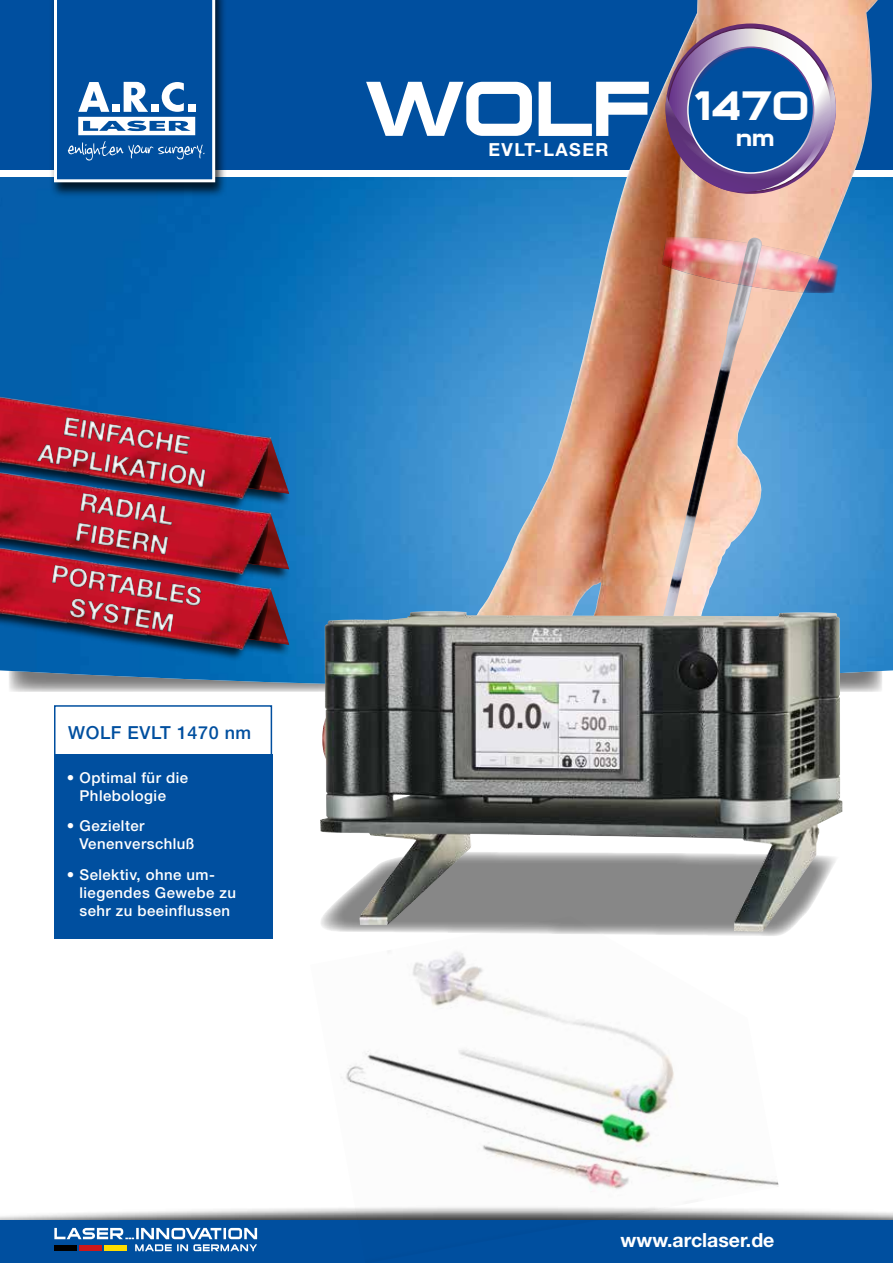
<style>
.page{position:relative;width:893px;height:1263px;background:#fff}
.page>*{position:absolute;margin:0;border:0;box-sizing:border-box;transform-origin:0 0}
.t1{font:75px "STOMP Sui Generis";color:#fff}
.t2{font:39.75px "STOMP Sui Generis";color:#fff}
.t3{font:29.1px "STOMP Sui Generis";letter-spacing:-.02em;color:#fff;scale:.94 1}
.t4{font:21.9px "STOMP Sui Generis";color:#fff}
.t5{font:700 19.5px "Helvetica Neue LT Pro";color:#fff}
.t6{font:500 18px "Helvetica Neue LT Pro";letter-spacing:.03em;color:#004f9f}
.t7{font:700 18px "Helvetica Neue LT Pro";letter-spacing:.08em;color:#fff}
.t8{font:500 15px/18px "Helvetica Neue LT Pro";letter-spacing:.03em;color:#fff}
</style>
<div class="page">
<div style="left:0;top:1205px;width:893px;height:58px;background:#000;opacity:.75"></div>
<svg style="left:9px;top:686px;width:873px;height:6px;background:#c7c7c7"></svg>
<img style="left:0;top:176px;width:893px;height:510px">
<div style="left:0;top:0;width:893px;height:171px;background:#004f9f"></div>
<div style="left:0;top:170px;width:893px;height:6px;background:#fff"></div>
<img style="left:0;top:381px;width:272px;height:75px">
<img style="left:0;top:532px;width:272px;height:140px">
<div style="left:0;top:1220px;width:893px;height:43px;background:#004f9f"></div>
<img style="left:450px;top:0;width:313px;height:611px">
<img style="left:310px;top:951px;width:469px;height:269px">
<img style="left:648px;top:238px;width:115px;height:373px">
<svg style="left:662px;top:234px;width:177px;height:6px"></svg>
<img style="left:662px;top:240px;width:177px;height:56px">
<svg style="left:666px;top:24px;width:170px;height:169px"></svg>
<svg style="left:7px;top:401px;width:282px;height:250px;background:#87344e"></svg>
<div style="left:54px;top:705px;width:218px;height:54px;border:2px solid #004f9f"></div>
<div style="left:54px;top:755px;width:218px;height:184px;background:#004f9f"></div>
<div style="left:49px;top:0;width:178px;height:198px;background:#000;opacity:.75"></div>
<svg style="left:54px;top:0;width:161px;height:182px"></svg>
<svg style="left:54px;top:1227px;width:204px;height:25px"></svg>
<div style="left:104px;top:1246px;width:23px;height:5px;background:#fd0"></div>
<div style="left:79px;top:1246px;width:23px;height:5px;background:#cd171a"></div>
<div style="left:54px;top:1246px;width:22px;height:5px;background:#000"></div>
<svg style="left:436px;top:932px;width:350px;height:4px"></svg>
<img style="left:320px;top:611px;width:522px;height:321px">
<h1 class="t1" style="left:365px;top:70px;width:287px">WOLF</h1>
<p class="t7" style="left:488px;top:139px;width:121px">EVLT-LASER</p>
<h2 class="t2" style="left:694px;top:85px;width:116px">1470</h2>
<h3 class="t4" style="left:736px;top:127px;width:40px">nm</h3>
<h3 class="t3" style="left:691px;top:97px;width:128px">TruBlue</h3>
<p class="t6" style="left:68px;top:721px;width:185px">WOLF EVLT 1470 nm</p>
<p class="t8" style="left:80px;top:768px;width:110px;text-indent:-13px">• Optimal für die<br>Phlebologie</p>
<p class="t8" style="left:80px;top:817px;width:117px;text-indent:-13px">• Gezielter<br>Venenverschluß</p>
<p class="t8" style="left:80px;top:865px;width:158px;text-indent:-13px">• Selektiv, ohne um&shy;liegendes Gewebe zu sehr zu beeinflussen</p>
<h3 class="t5" style="left:621px;top:1228px;width:155px">www.arclaser.de</h3>
</div>
